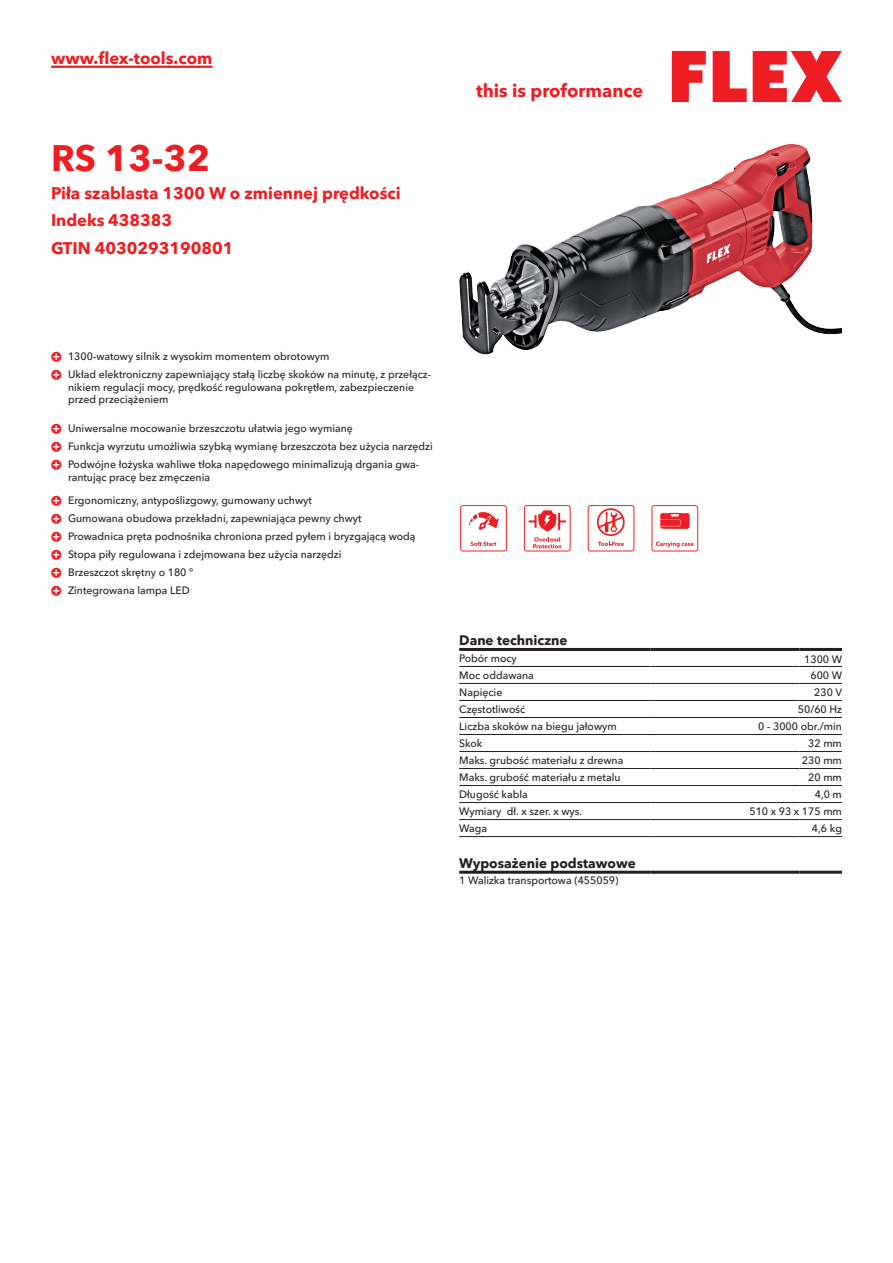
<style>
.page{position:relative;width:893px;height:1263px;background:#fff}
.page>*{position:absolute;margin:0;border:0;box-sizing:border-box;transform-origin:0 0}
.CB_AF_Product-name{font:700 36px "Avenir Next W1 G";color:#ee1d23}
.t1{font:700 18px "Avenir Next W1 G";color:#ee1d23}
.CB_AF_Product-short{font:700 16.5px "Avenir Next W1 G";color:#ee1d23}
.CB_AF_Order-number{font:700 16.5px "Avenir Next W1 G";color:#ee1d23}
.CB_AF_Table-headline{font:700 13.5px "Avenir Next W1 G";color:#231f20}
.CB_AF_Table-specific{font:500 10.5px/12.6px "Avenir Next W1 G";color:#231f20}
</style>
<div class="page">
<svg style="left:672px;top:51px;width:34px;height:51px"></svg>
<svg style="left:713px;top:51px;width:34px;height:51px"></svg>
<svg style="left:753px;top:51px;width:89px;height:51px"></svg>
<hr style="left:51px;top:66px;width:162px;height:2px;background:#ee1d23">
<img style="left:459px;top:146px;width:369px;height:208px">
<hr style="left:459px;top:666px;width:192px;height:1px;background:#231f20">
<hr style="left:651px;top:666px;width:148px;height:1px;background:#231f20">
<hr style="left:799px;top:666px;width:43px;height:1px;background:#231f20">
<hr style="left:459px;top:683px;width:192px;height:1px;background:#231f20">
<hr style="left:651px;top:683px;width:148px;height:1px;background:#231f20">
<hr style="left:799px;top:683px;width:43px;height:1px;background:#231f20">
<hr style="left:459px;top:700px;width:192px;height:1px;background:#231f20">
<hr style="left:651px;top:700px;width:148px;height:1px;background:#231f20">
<hr style="left:799px;top:700px;width:43px;height:1px;background:#231f20">
<hr style="left:459px;top:717px;width:192px;height:1px;background:#231f20">
<hr style="left:651px;top:717px;width:148px;height:1px;background:#231f20">
<hr style="left:799px;top:717px;width:43px;height:1px;background:#231f20">
<hr style="left:459px;top:734px;width:192px;height:1px;background:#231f20">
<hr style="left:651px;top:734px;width:148px;height:1px;background:#231f20">
<hr style="left:799px;top:734px;width:43px;height:1px;background:#231f20">
<hr style="left:459px;top:751px;width:192px;height:1px;background:#231f20">
<hr style="left:651px;top:751px;width:148px;height:1px;background:#231f20">
<hr style="left:799px;top:751px;width:43px;height:1px;background:#231f20">
<hr style="left:459px;top:768px;width:192px;height:1px;background:#231f20">
<hr style="left:651px;top:768px;width:148px;height:1px;background:#231f20">
<hr style="left:799px;top:768px;width:43px;height:1px;background:#231f20">
<hr style="left:459px;top:785px;width:192px;height:1px;background:#231f20">
<hr style="left:651px;top:785px;width:148px;height:1px;background:#231f20">
<hr style="left:799px;top:785px;width:43px;height:1px;background:#231f20">
<hr style="left:459px;top:802px;width:192px;height:1px;background:#231f20">
<hr style="left:651px;top:802px;width:148px;height:1px;background:#231f20">
<hr style="left:799px;top:802px;width:43px;height:1px;background:#231f20">
<hr style="left:459px;top:819px;width:192px;height:1px;background:#231f20">
<hr style="left:651px;top:819px;width:148px;height:1px;background:#231f20">
<hr style="left:799px;top:819px;width:43px;height:1px;background:#231f20">
<hr style="left:459px;top:836px;width:192px;height:1px;background:#231f20">
<hr style="left:651px;top:836px;width:148px;height:1px;background:#231f20">
<hr style="left:799px;top:836px;width:43px;height:1px;background:#231f20">
<hr style="left:459px;top:648px;width:192px;height:3px;background:#231f20">
<hr style="left:651px;top:648px;width:148px;height:3px;background:#231f20">
<hr style="left:799px;top:648px;width:43px;height:3px;background:#231f20">
<hr style="left:459px;top:871px;width:192px;height:3px;background:#231f20">
<hr style="left:651px;top:871px;width:148px;height:3px;background:#231f20">
<hr style="left:799px;top:871px;width:43px;height:3px;background:#231f20">
<svg style="left:460px;top:505px;width:47px;height:46px"></svg>
<svg style="left:524px;top:505px;width:47px;height:46px"></svg>
<svg style="left:588px;top:505px;width:46px;height:46px"></svg>
<svg style="left:651px;top:505px;width:47px;height:46px"></svg>
<h3 class="CB_AF_Product-short" style="left:51px;top:45px;width:163px">www.flex-tools.com</h3>
<p class="CB_AF_Product-name" style="left:51px;top:130px;width:160px">RS 13-32</p>
<p class="CB_AF_Product-short" style="left:51px;top:180px;width:351px">Piła szablasta 1300 W o zmiennej prędkości</p>
<p class="CB_AF_Order-number" style="left:51px;top:207px;width:123px">Indeks 438383</p>
<p class="CB_AF_Order-number" style="left:51px;top:235px;width:184px">GTIN 4030293190801</p>
<h2 class="t1" style="left:476px;top:77px;width:169px">this is proformance</h2>
<p class="CB_AF_Table-specific" style="left:68px;top:349px;width:263px">1300-watowy silnik z wysokim momentem obrotowym</p>
<p class="CB_AF_Table-specific" style="left:68px;top:367px;width:365px">Układ elektroniczny zapewniający stałą liczbę skoków na minutę, z przełącz&shy;nikiem regulacji mocy, prędkość regulowana pokrętłem, zabezpieczenie przed przeciążeniem</p>
<p class="CB_AF_Table-specific" style="left:68px;top:421px;width:286px">Uniwersalne mocowanie brzeszczotu ułatwia jego wymianę</p>
<p class="CB_AF_Table-specific" style="left:68px;top:439px;width:366px">Funkcja wyrzutu umożliwia szybką wymianę brzeszczota bez użycia narzędzi</p>
<p class="CB_AF_Table-specific" style="left:68px;top:457px;width:353px">Podwójne łożyska wahliwe tłoka napędowego minimalizują drgania gwa&shy;rantując pracę bez zmęczenia</p>
<p class="CB_AF_Table-specific" style="left:68px;top:493px;width:245px">Ergonomiczny, antypoślizgowy, gumowany uchwyt</p>
<p class="CB_AF_Table-specific" style="left:68px;top:511px;width:295px">Gumowana obudowa przekładni, zapewniająca pewny chwyt</p>
<p class="CB_AF_Table-specific" style="left:68px;top:529px;width:349px">Prowadnica pręta podnośnika chroniona przed pyłem i bryzgającą wodą</p>
<p class="CB_AF_Table-specific" style="left:68px;top:547px;width:275px">Stopa piły regulowana i zdejmowana bez użycia narzędzi</p>
<p class="CB_AF_Table-specific" style="left:68px;top:565px;width:127px">Brzeszczot skrętny o 180 °</p>
<p class="CB_AF_Table-specific" style="left:68px;top:583px;width:123px">Zintegrowana lampa LED</p>
<p class="CB_AF_Table-headline" style="left:459px;top:630px;width:110px">Dane techniczne</p>
<p class="CB_AF_Table-specific" style="left:459px;top:651px;width:59px">Pobór mocy</p>
<p class="CB_AF_Table-specific" style="left:804px;top:652px;width:39px">1300 W</p>
<p class="CB_AF_Table-specific" style="left:459px;top:668px;width:76px">Moc oddawana</p>
<p class="CB_AF_Table-specific" style="left:810px;top:668px;width:33px">600 W</p>
<p class="CB_AF_Table-specific" style="left:459px;top:685px;width:45px">Napięcie</p>
<p class="CB_AF_Table-specific" style="left:814px;top:685px;width:29px">230 V</p>
<p class="CB_AF_Table-specific" style="left:459px;top:702px;width:68px">Częstotliwość</p>
<p class="CB_AF_Table-specific" style="left:798px;top:702px;width:46px">50/60 Hz</p>
<p class="CB_AF_Table-specific" style="left:459px;top:719px;width:159px">Liczba skoków na biegu jałowym</p>
<p class="CB_AF_Table-specific" style="left:758px;top:719px;width:85px">0 - 3000 obr./min</p>
<p class="CB_AF_Table-specific" style="left:459px;top:736px;width:25px">Skok</p>
<p class="CB_AF_Table-specific" style="left:808px;top:736px;width:35px">32 mm</p>
<p class="CB_AF_Table-specific" style="left:459px;top:753px;width:166px">Maks. grubość materiału z drewna</p>
<p class="CB_AF_Table-specific" style="left:802px;top:753px;width:41px">230 mm</p>
<p class="CB_AF_Table-specific" style="left:459px;top:770px;width:163px">Maks. grubość materiału z metalu</p>
<p class="CB_AF_Table-specific" style="left:808px;top:770px;width:35px">20 mm</p>
<p class="CB_AF_Table-specific" style="left:459px;top:787px;width:70px">Długość kabla</p>
<p class="CB_AF_Table-specific" style="left:815px;top:787px;width:29px">4,0 m</p>
<p class="CB_AF_Table-specific" style="left:459px;top:804px;width:124px">Wymiary dł. x szer. x wys.</p>
<p class="CB_AF_Table-specific" style="left:749px;top:804px;width:94px">510 x 93 x 175 mm</p>
<p class="CB_AF_Table-specific" style="left:459px;top:821px;width:30px">Waga</p>
<p class="CB_AF_Table-specific" style="left:812px;top:821px;width:32px">4,6 kg</p>
<p class="CB_AF_Table-headline" style="left:459px;top:852px;width:178px">Wyposażenie podstawowe</p>
<p class="CB_AF_Table-specific" style="left:459px;top:873px;width:161px">1 Walizka transportowa (455059)</p>
</div>
